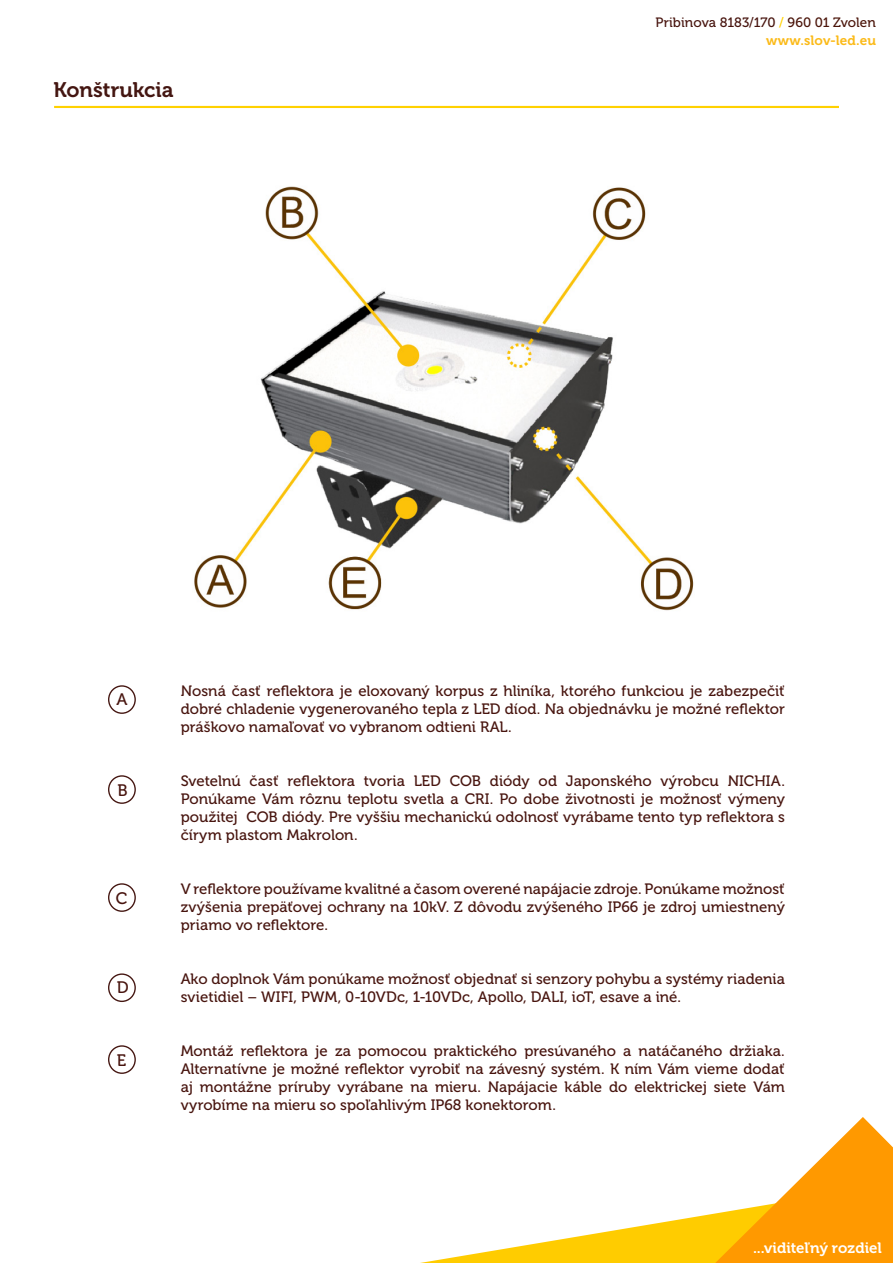
<style>
.page{position:relative;width:893px;height:1263px;background:#fff}
.page>*{position:absolute;margin:0;border:0;box-sizing:border-box;transform-origin:0 0}
.t1{font:21px "Museo 700";letter-spacing:-.005em;color:#441611}
.t2{font:16.65px "Museo 500";color:#48150f}
.t3{font:15px/18px "Museo 500";color:#48150f;text-align:justify}
.t4{font:15px "Museo 700";color:#fff}
.t5{font:13.5px "Museo 500";color:#48150f}
.t6{font:13.5px "Museo 700";letter-spacing:.005em;color:#fbba18}
.s1{color:#ffd100}
.s2{color:#4b150a}
</style>
<div class="page">
<hr style="left:54px;top:106px;width:785px;height:2px;background:#ffd100">
<svg style="left:420px;top:1117px;width:473px;height:146px"></svg>
<img style="left:194px;top:186px;width:500px;height:425px">
<div style="left:108px;top:685px;width:28px;height:29px;border:1px solid #451712;border-radius:50%"></div>
<div style="left:108px;top:775px;width:28px;height:29px;border:1px solid #451712;border-radius:50%"></div>
<div style="left:108px;top:883px;width:28px;height:29px;border:1px solid #451712;border-radius:50%"></div>
<div style="left:108px;top:973px;width:28px;height:29px;border:1px solid #451712;border-radius:50%"></div>
<div style="left:108px;top:1045px;width:28px;height:29px;border:1px solid #451712;border-radius:50%"></div>
<p class="t1" style="left:53px;top:78px;width:122px">Konštrukcia</p>
<p class="t5" style="left:655px;top:15px;width:222px">Pribinova 8183/170 <span class="s1">/</span> <span class="s2">960 01 Zvolen</span></p>
<p class="t6" style="left:766px;top:33px;width:111px">www.slov-led.eu</p>
<p class="t2" style="left:116px;top:690px;width:13px">A</p>
<p class="t2" style="left:117px;top:781px;width:12px">B</p>
<p class="t2" style="left:116px;top:889px;width:13px">C</p>
<p class="t2" style="left:117px;top:978px;width:13px">D</p>
<p class="t2" style="left:117px;top:1051px;width:11px">E</p>
<p class="t3" style="left:181px;top:682px;width:606px">Nosná časť reflektora je eloxovaný korpus z hliníka, ktorého funkciou je zabezpečiť dobré chladenie vygenerovaného tepla z LED díod. Na objednávku je možné reflektor práškovo namaľovať vo vybranom odtieni RAL.</p>
<p class="t3" style="left:181px;top:772px;width:606px">Svetelnú časť reflektora tvoria LED COB diódy od Japonského výrobcu NICHIA.<br>Ponúkame Vám rôznu teplotu svetla a CRI. Po dobe životnosti je možnosť výmeny použitej COB diódy. Pre vyššiu mechanickú odolnosť vyrábame tento typ reflektora s čírym plastom Makrolon.</p>
<p class="t3" style="left:181px;top:880px;width:606px">V reflektore používame kvalitné a časom overené napájacie zdroje. Ponúkame možnosť zvýšenia prepäťovej ochrany na 10kV. Z dôvodu zvýšeného IP66 je zdroj umiestnený priamo vo reflektore.</p>
<p class="t3" style="left:181px;top:970px;width:606px">Ako doplnok Vám ponúkame možnosť objednať si senzory pohybu a systémy riadenia svietidiel – WIFI, PWM, 0-10VDc, 1-10VDc, Apollo, DALI, ioT, esave a iné.</p>
<p class="t3" style="left:181px;top:1042px;width:606px">Montáž reflektora je za pomocou praktického presúvaného a natáčaného držiaka.<br>Alternatívne je možné reflektor vyrobiť na závesný systém. K ním Vám vieme dodať aj montážne príruby vyrábane na mieru. Napájacie káble do elektrickej siete Vám vyrobíme na mieru so spoľahlivým IP68 konektorom.</p>
<p class="t4" style="left:753px;top:1239px;width:130px">...viditeľný rozdiel</p>
</div>
